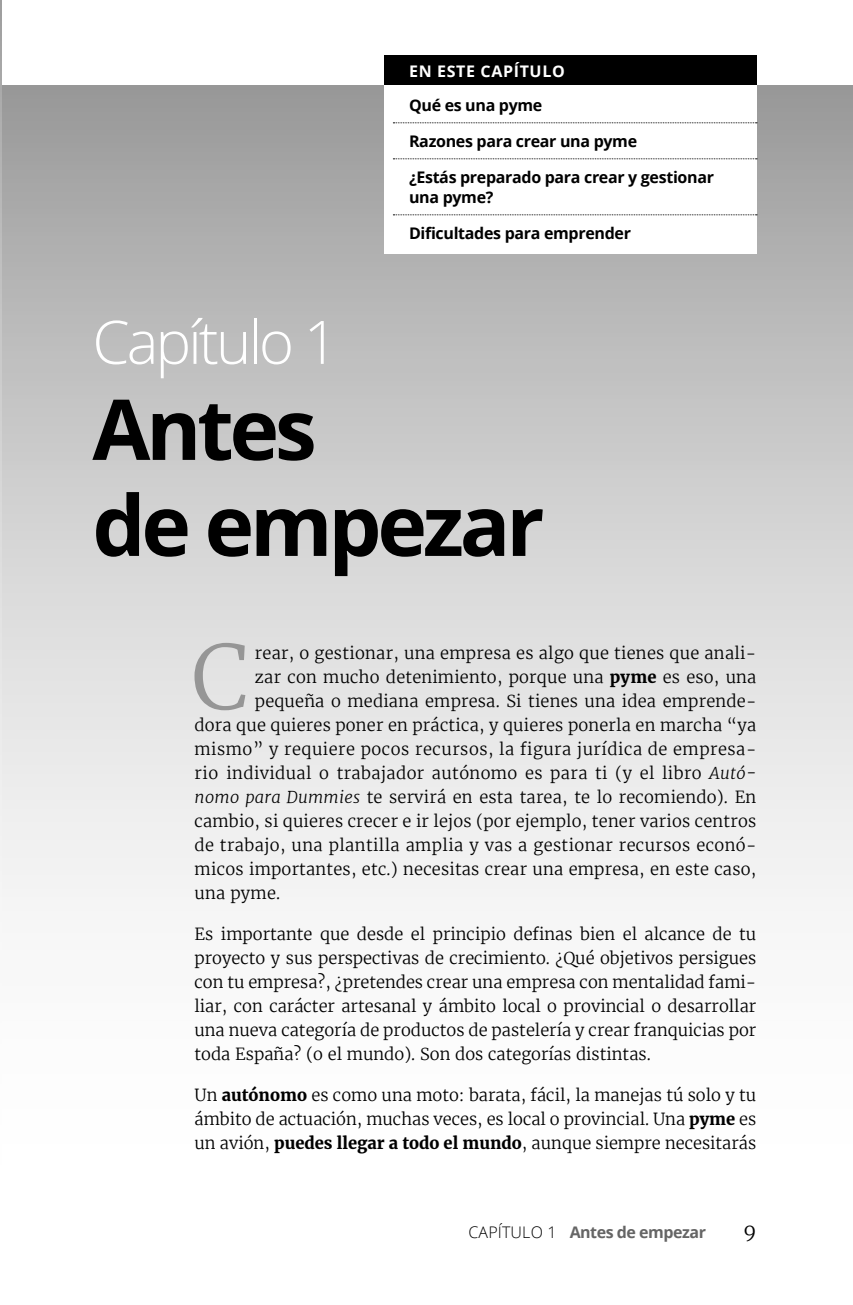
<style>
.page{position:relative;width:853px;height:1305px;background:#fff}
.page>*{position:absolute;margin:0;border:0;box-sizing:border-box;transform-origin:0 0}
.t1{font:88.4px "Merriweather Light EB";color:#969696}
.t2{font:700 84px/96px "Open Sans";letter-spacing:-.05em;color:#000}
.t3{font:300 60px "Open Sans";color:#fff}
.t4{font:20px "Merriweather Light EB";color:#000}
.t5{font:16.4px/24px "Merriweather Light EB";letter-spacing:.01em;color:#000;text-align:justify}
.t6{font:16.4px "Merriweather Light EB";letter-spacing:.03em;color:#000}
.t7{font:700 16px/20px "Open Sans";letter-spacing:-.02em;color:#000}
.t8{font:700 16px "Open Sans";letter-spacing:-.03em;color:#656565}
.t9{font:700 16px "Open Sans";letter-spacing:.04em;color:#fff}
.s1{font-family:"Merriweather";font-weight:700}
.s2{font-family:"Merriweather";font-weight:300;font-style:italic}
.s3{font-weight:300;color:#000}
</style>
<div class="page">
<div style="left:2px;top:85px;width:850px;height:1125px;background:linear-gradient(to bottom,#a5a5a5,#fff)"></div>
<div style="left:384px;top:55px;width:372px;height:30px;background:#000"></div>
<div style="left:384px;top:85px;width:372px;height:168px;background:#fff"></div>
<svg style="left:393px;top:122px;width:363px;height:1px"></svg>
<svg style="left:393px;top:158px;width:363px;height:1px"></svg>
<svg style="left:393px;top:214px;width:363px;height:1px"></svg>
<svg style="left:0;top:2px;width:2px;height:880px;background:#cfcfcf"></svg>
<p class="t9" style="left:409px;top:59px;width:157px">EN ESTE CAPÍTULO</p>
<p class="t7" style="left:409px;top:94px;width:135px">Qué es una pyme</p>
<p class="t7" style="left:409px;top:130px;width:229px">Razones para crear una pyme</p>
<p class="t7" style="left:409px;top:166px;width:306px">¿Estás preparado para crear y gestionar una pyme?</p>
<p class="t7" style="left:409px;top:222px;width:223px">Dificultades para emprender</p>
<h3 class="t3" style="left:92px;top:301px;width:247px">Capítulo 1</h3>
<h2 class="t2" style="left:92px;top:379px;width:453px">Antes<br>de empezar</h2>
<h1 class="t1" style="left:191px;top:622px;width:59px">C</h1>
<p class="t5" style="left:255px;top:641px;width:502px">rear, o gestionar, una empresa es algo que tienes que anali-</p>
<p class="t5" style="left:255px;top:665px;width:503px">zar con mucho detenimiento, porque una <span class="s1">pyme</span> es eso, una</p>
<p class="t5" style="left:255px;top:689px;width:503px">pequeña o mediana empresa. Si tienes una idea emprende-</p>
<p class="t5" style="left:194px;top:713px;width:563px">dora que quieres poner en práctica, y quieres ponerla en marcha “ya</p>
<p class="t6" style="left:194px;top:739px;width:563px">mismo” y requiere pocos recursos, la figura jurídica de empresa-</p>
<p class="t5" style="left:194px;top:761px;width:563px">rio individual o trabajador autónomo es para ti (y el libro <span class="s2">Autó-</span></p>
<p class="t5" style="left:194px;top:785px;width:563px"><span class="s2">nomo para Dummies</span> te servirá en esta tarea, te lo recomiendo). En</p>
<p class="t5" style="left:194px;top:809px;width:563px">cambio, si quieres crecer e ir lejos (por ejemplo, tener varios centros</p>
<p class="t5" style="left:194px;top:833px;width:563px">de trabajo, una plantilla amplia y vas a gestionar recursos econó-</p>
<p class="t5" style="left:194px;top:857px;width:563px">micos importantes, etc.) necesitas crear una empresa, en este caso,</p>
<p class="t5" style="left:194px;top:881px;width:87px">una pyme.</p>
<p class="t5" style="left:194px;top:922px;width:563px">Es importante que desde el principio definas bien el alcance de tu proyecto y sus perspectivas de crecimiento. ¿Qué objetivos persigues con tu empresa?, ¿pretendes crear una empresa con mentalidad fami&shy;liar, con carácter artesanal y ámbito local o provincial o desarrollar una nueva categoría de productos de pastelería y crear franquicias por toda España? (o el mundo). Son dos categorías distintas.</p>
<p class="t5" style="left:194px;top:1083px;width:563px">Un <span class="s1">autónomo</span> es como una moto: barata, fácil, la manejas tú solo y tu ámbito de actuación, muchas veces, es local o provincial. Una <span class="s1">pyme</span> es un avión, <span class="s1">puedes llegar a todo el mundo</span>, aunque siempre necesitarás</p>
<p class="t8" style="left:468px;top:1221px;width:239px"><span class="s3">Capítulo 1</span> Antes de empezar</p>
<p class="t4" style="left:742px;top:1218px;width:15px">9</p>
</div>
